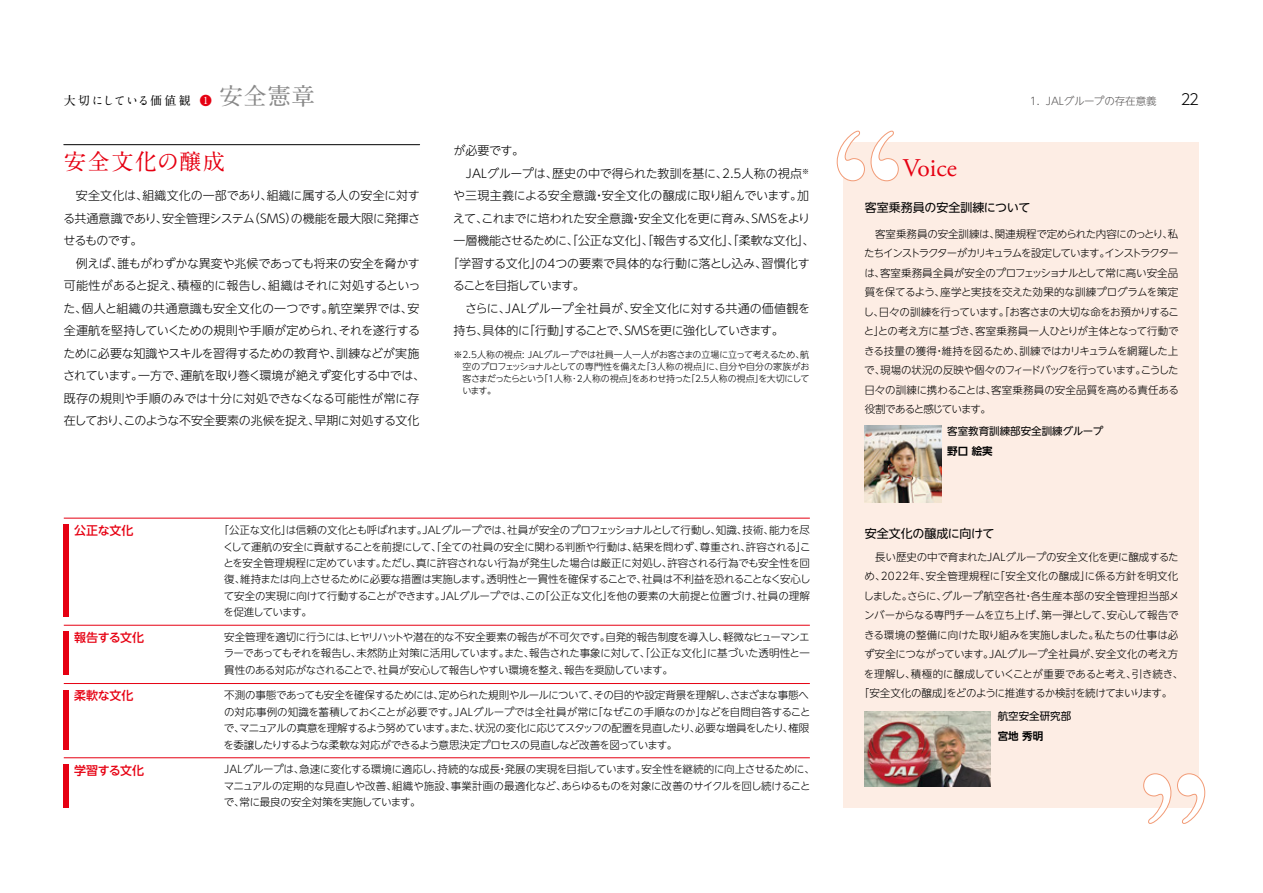
<style>
.page{position:relative;width:1263px;height:893px;background:#fff}
.page>*{position:absolute;margin:0;border:0;box-sizing:border-box;transform-origin:0 0}
.t1{font:25.5px "Adobe Garamond Pro";color:#e60012}
.t2{font:700 22.5px "A1 Mincho Std";letter-spacing:.05em;color:#e60012}
.t3{font:300 15px "UD Shin Go NT Pr 6 N";color:#000}
.t4{font:300 12px/22.5px "UD Shin Go NT Pr 6 N";letter-spacing:-.02em;color:#000}
.t5{font:300 12px "UD Shin Go NT Pr 6 N";color:#000}
.t6{font:300 12px "UD Shin Go NT Pr 6 N";letter-spacing:-.045em;color:#000}
.t7{font:300 12px "UD Shin Go NT Pr 6 N";letter-spacing:.01em;color:#000}
.t8{font:300 12px "UD Shin Go NT Pr 6 N";letter-spacing:-.065em;color:#000}
.t9{font:12px "UD Shin Go NT Pr 6 N";letter-spacing:-.015em;color:#000}
.t10{font:500 12px "UD Shin Go NT Pr 6 N";letter-spacing:-.025em;color:#e60012}
.t11{font:700 12px "A1 Mincho Std";letter-spacing:.045em;color:#000}
.t12{font:300 12px "UD Shin Go NT Pr 6 N";letter-spacing:-.105em;color:#000}
.t13{font:300 10.5px/16.5px "UD Shin Go NT Pr 6 N";letter-spacing:-.03em;color:#000;text-align:justify}
.t14{font:300 10.5px "UD Shin Go NT Pr 6 N";letter-spacing:.025em;color:#000}
.t15{font:300 10.5px "UD Shin Go NT Pr 6 N";letter-spacing:.02em;color:#000}
.t16{font:300 10.5px "UD Shin Go NT Pr 6 N";letter-spacing:-.055em;color:#000}
.t17{font:300 10.5px "UD Shin Go NT Pr 6 N";letter-spacing:-.005em;color:#000}
.t18{font:10.5px "UD Shin Go NT Pr 6 N";color:#000}
.t19{font:300 10.5px "UD Shin Go NT Pr 6 N";letter-spacing:-.005em;color:#595757}
.t20{font:700 10.5px "UD Shin Go NT Pr 6 N De";color:#000}
.t21{font:300 9px/12px "UD Shin Go NT Pr 6 N";letter-spacing:-.02em;color:#000;text-align:justify}
.s1{color:#e60012}
.s2{font-size:24px;color:#898989}
</style>
<div class="page">
<div style="left:843px;top:143px;width:356px;height:665px;background:#fdede4"></div>
<img style="left:865px;top:426px;width:76px;height:76px">
<img style="left:865px;top:712px;width:125px;height:75px">
<svg style="left:837px;top:131px;width:61px;height:50px"></svg>
<svg style="left:1143px;top:773px;width:62px;height:51px"></svg>
<hr style="left:64px;top:518px;width:746px;height:1px;background:#e60012">
<hr style="left:64px;top:683px;width:746px;height:1px;background:#e60012">
<hr style="left:64px;top:757px;width:746px;height:1px;background:#e60012">
<hr style="left:64px;top:625px;width:746px;height:1px;background:#e60012">
<div style="left:64px;top:524px;width:5px;height:93px;background:#e60012"></div>
<div style="left:64px;top:690px;width:5px;height:59px;background:#e60012"></div>
<div style="left:64px;top:632px;width:5px;height:43px;background:#e60012"></div>
<div style="left:64px;top:764px;width:5px;height:43px;background:#e60012"></div>
<hr style="left:64px;top:144px;width:356px;height:1px;background:#000">
<p class="t11" style="left:64px;top:91px;width:253px">大切にしている価値観 <span class="s1">❶</span> <span class="s2">安全憲章</span></p>
<h2 class="t2" style="left:64px;top:144px;width:163px">安全文化の醸成</h2>
<p class="t4" style="left:63px;top:184px;width:364px">　安全文化は、組織文化の一部であり、組織に属する人の安全に対する共通意識であり、安全管理システム（SMS）の機能を最大限に発揮させるものです。<br>　例えば、誰もがわずかな異変や兆候であっても将来の安全を脅かす可能性があると捉え、積極的に報告し、組織はそれに対処するといった、個人と組織の共通意識も安全文化の一つです。航空業界では、安全運航を堅持していくための規則や手順が定められ、それを遂行するために必要な知識やスキルを習得するための教育や、訓練などが実施されています。一方で、運航を取り巻く環境が絶えず変化する中では、既存の規則や手順のみでは十分に対処できなくなる可能性が常に存在しており、このような不安全要素の兆候を捉え、早期に対処する文化</p>
<p class="t4" style="left:453px;top:139px;width:72px">が必要です。</p>
<p class="t5" style="left:466px;top:163px;width:345px">JALグループは、歴史の中で得られた教訓を基に、2.5人称の視点<sup>※</sup></p>
<p class="t5" style="left:453px;top:186px;width:357px">や三現主義による安全意識・安全文化の醸成に取り組んでいます。加</p>
<p class="t4" style="left:453px;top:206px;width:359px">えて、これまでに培われた安全意識・安全文化を更に育み、SMSをより</p>
<p class="t6" style="left:454px;top:231px;width:362px">一層機能させるために、「公正な文化」、「報告する文化」、「柔軟な文化」、</p>
<p class="t4" style="left:447px;top:251px;width:364px">「学習する文化」の4つの要素で具体的な行動に落とし込み、習慣化す</p>
<p class="t12" style="left:453px;top:276px;width:134px">ることを目指しています。</p>
<p class="t7" style="left:454px;top:298px;width:358px">　さらに、JALグループ全社員が、安全文化に対する共通の価値観を</p>
<p class="t8" style="left:454px;top:321px;width:332px">持ち、具体的に「行動」することで、SMSを更に強化していきます。</p>
<p class="t21" style="left:462px;top:348px;width:349px;text-indent:-9px">※2.5人称の視点: JALグループでは社員一人一人がお客さまの立場に立って考えるため、航空のプロフェッショナルとしての専門性を備えた「3人称の視点」に、自分や自分の家族がお客さまだったらという「1人称･2人称の視点」をあわせ持った「2.5人称の視点」を大切にしています。</p>
<p class="t10" style="left:74px;top:521px;width:61px">公正な文化</p>
<p class="t13" style="left:223px;top:521px;width:589px;text-indent:-5px">「公正な文化」は信頼の文化とも呼ばれます。JALグループでは、社員が安全のプロフェッショナルとして行動し、知識、技術、能力を尽くして運航の安全に貢献することを前提にして、「全ての社員の安全に関わる判断や行動は、結果を問わず、尊重され、許容される」ことを安全管理規程に定めています。ただし、真に許容されない行為が発生した場合は厳正に対処し、許容される行為でも安全性を回復、維持または向上させるために必要な措置は実施します。透明性と一貫性を確保することで、社員は不利益を恐れることなく安心して安全の実現に向けて行動することができます。JALグループでは、この「公正な文化」を他の要素の大前提と位置づけ、社員の理解を促進しています。</p>
<p class="t10" style="left:74px;top:628px;width:72px">報告する文化</p>
<p class="t13" style="left:224px;top:628px;width:588px">安全管理を適切に行うには、ヒヤリハットや潜在的な不安全要素の報告が不可欠です。自発的報告制度を導入し、軽微なヒューマンエラーであってもそれを報告し、未然防止対策に活用しています。また、報告された事象に対して、「公正な文化」に基づいた透明性と一貫性のある対応がなされることで、社員が安心して報告しやすい環境を整え、報告を奨励しています。</p>
<p class="t10" style="left:74px;top:686px;width:61px">柔軟な文化</p>
<p class="t13" style="left:224px;top:687px;width:589px;text-align:left">不測の事態であっても安全を確保するためには、定められた規則やルールについて、その目的や設定背景を理解し、さまざまな事態への対応事例の知識を蓄積しておくことが必要です。JALグループでは全社員が常に「なぜこの手順なのか」などを自問自答することで、マニュアルの真意を理解するよう努めています。また、状況の変化に応じてスタッフの配置を見直したり、必要な増員をしたり、権限を委譲したりするような柔軟な対応ができるよう意思決定プロセスの見直しなど改善を図っています。</p>
<p class="t10" style="left:74px;top:760px;width:72px">学習する文化</p>
<p class="t13" style="left:224px;top:761px;width:593px;text-align:left">JALグループは、急速に変化する環境に適応し、持続的な成長・発展の実現を目指しています。安全性を継続的に向上させるために、マニュアルの定期的な見直しや改善、組織や施設、事業計画の最適化など、あらゆるものを対象に改善のサイクルを回し続けることで、常に最良の安全対策を実施しています。</p>
<h1 class="t1" style="left:903px;top:153px;width:55px">Voice</h1>
<p class="t19" style="left:1030px;top:93px;width:128px">1．JALグループの存在意義</p>
<h3 class="t3" style="left:1181px;top:88px;width:20px">22</h3>
<p class="t9" style="left:865px;top:198px;width:167px">客室乗務員の安全訓練について</p>
<p class="t13" style="left:863px;top:223px;width:317px;line-height:19.5px">　客室乗務員の安全訓練は、関連規程で定められた内容にのっとり、私たちインストラクターがカリキュラムを設定しています。インストラクターは、客室乗務員全員が安全のプロフェッショナルとして常に高い安全品質を保てるよう、座学と実技を交えた効果的な訓練プログラムを策定し、日々の訓練を行っています。「お客さまの大切な命をお預かりすること」との考え方に基づき、客室乗務員一人ひとりが主体となって行動できる技量の獲得・維持を図るため、訓練ではカリキュラムを網羅した上で、現場の状況の反映や個々のフィードバックを行っています。こうした日々の訓練に携わることは、客室乗務員の安全品質を高める責任ある役割であると感じています。</p>
<p class="t18" style="left:947px;top:423px;width:157px">客室教育訓練部安全訓練グループ</p>
<p class="t20" style="left:947px;top:442px;width:47px">野口 絵実</p>
<p class="t9" style="left:865px;top:524px;width:131px">安全文化の醸成に向けて</p>
<p class="t13" style="left:865px;top:548px;width:316px">　長い歴史の中で育まれたJALグループの安全文化を更に醸成するた</p>
<p class="t14" style="left:864px;top:568px;width:315px">め、2022年、安全管理規程に「安全文化の醸成」に係る方針を明文化</p>
<p class="t15" style="left:863px;top:587px;width:317px">しました。さらに、グループ航空各社・各生産本部の安全管理担当部メ</p>
<p class="t13" style="left:864px;top:607px;width:316px">ンバーからなる専門チームを立ち上げ、第一弾として、安心して報告で</p>
<p class="t17" style="left:864px;top:626px;width:316px">きる環境の整備に向けた取り組みを実施しました。私たちの仕事は必</p>
<p class="t13" style="left:864px;top:646px;width:316px">ず安全につながっています。JALグループ全社員が、安全文化の考え方</p>
<p class="t13" style="left:864px;top:665px;width:321px">を理解し、積極的に醸成していくことが重要であると考え、引き続き、</p>
<p class="t16" style="left:859px;top:685px;width:315px">「安全文化の醸成」をどのように推進するか検討を続けてまいります。</p>
<p class="t18" style="left:998px;top:708px;width:75px">航空安全研究部</p>
<p class="t20" style="left:998px;top:727px;width:47px">宮地 秀明</p>
</div>
